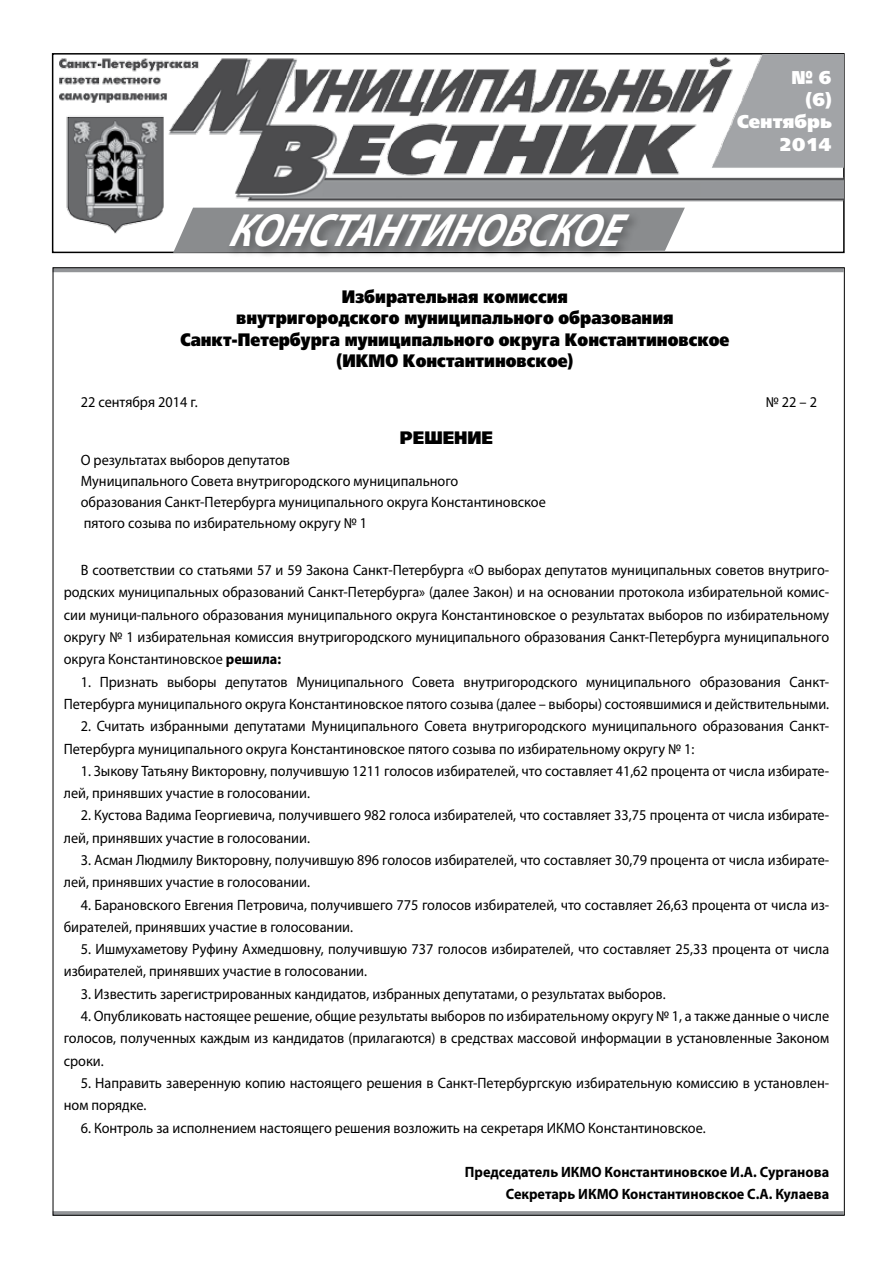
<style>
.page{position:relative;width:893px;height:1263px;background:#fff}
.page>*{position:absolute;margin:0;border:0;box-sizing:border-box;transform-origin:0 0}
.t1{font:italic 700 46.8px "Myriad Pro";color:#fff;scale:.85 1}
.t2{font:18.45px/22.2px "Free Set Black C";color:#fff;text-align:right}
.t3{font:18px/21.6px "Free Set Black C";color:#000;text-align:center;scale:.87 1}
.t4{font:18px "Free Set Black C";color:#000;scale:.91 1}
.t5{font:15px/22.4px "Myriad Pro";color:#000;scale:.95 1}
.t6{font:700 15px/22.4px "Myriad Pro";color:#000;text-align:right;scale:.95 1}
.s1{font-weight:700}
</style>
<div class="page">
<div style="left:52px;top:53px;width:793px;height:200px;border:2px solid #000"></div>
<svg style="left:53px;top:268px;width:791px;height:4px;background:#8a8c8f"></svg>
<svg style="left:53px;top:1211px;width:791px;height:4px;background:#8e9093"></svg>
<svg style="left:173px;top:233px;width:512px;height:20px"></svg>
<img style="left:60px;top:55px;width:784px;height:178px">
<div style="left:226px;top:211px;width:415px;height:48px;background:#000;opacity:.35"></div>
<h1 class="t1" style="left:228px;top:200px;width:482px">КОНСТАНТИНОВСКОЕ</h1>
<p class="t2" style="left:737px;top:67px;width:96px">№ 6<br>(6)<br>Сентябрь<br>2014</p>
<p class="t3" style="left:180px;top:285px;width:633px">Избирательная комиссия<br>внутригородского муниципального образования Санкт-Петербурга муниципального округа Константиновское (ИКМО Константиновское)</p>
<p class="t5" style="left:81px;top:391px;width:125px">22 сентября 2014 г.</p>
<p class="t5" style="left:766px;top:391px;width:55px">№ 22 – 2</p>
<p class="t4" style="left:400px;top:428px;width:104px">РЕШЕНИЕ</p>
<p class="t5" style="left:81px;top:449px;width:491px;line-height:20.9px">О результатах выборов депутатов<br>Муниципального Совета внутригородского муниципального<br>образования Санкт-Петербурга муниципального округа Константиновское пятого созыва по избирательному округу № 1</p>
<p class="t5" style="left:64px;top:559px;width:807px;text-align:justify;text-indent:17px">В соответствии со статьями 57 и 59 Закона Санкт-Петербурга «О выборах депутатов муниципальных советов внутриго&shy;родских муниципальных образований Санкт-Петербурга» (далее Закон) и на основании протокола избирательной комис&shy;сии муници-пального образования муниципального округа Константиновское о результатах выборов по избирательному округу № 1 избирательная комиссия внутригородского муниципального образования Санкт-Петербурга муниципального округа Константиновское <span class="s1">решила:</span></p>
<p class="t5" style="left:64px;top:670px;width:807px;text-align:right">1. Признать выборы депутатов Муниципального Совета внутригородского муниципального образования Санкт-<br>Петербурга муниципального округа Константиновское пятого созыва (далее – выборы) состоявшимися и действительными.</p>
<p class="t5" style="left:64px;top:715px;width:807px;text-indent:17px">2. Считать избранными депутатами Муниципального Совета внутригородского муниципального образования Санкт-<br>Петербурга муниципального округа Константиновское пятого созыва по избирательному округу № 1:</p>
<p class="t5" style="left:64px;top:759px;width:807px;text-indent:17px">1. Зыкову Татьяну Викторовну, получившую 1211 голосов избирателей, что составляет 41,62 процента от числа избирате&shy;лей, принявших участие в голосовании.</p>
<p class="t5" style="left:64px;top:804px;width:807px;text-indent:17px">2. Кустова Вадима Георгиевича, получившего 982 голоса избирателей, что составляет 33,75 процента от числа избирате&shy;лей, принявших участие в голосовании.</p>
<p class="t5" style="left:64px;top:848px;width:807px;text-indent:17px">3. Асман Людмилу Викторовну, получившую 896 голосов избирателей, что составляет 30,79 процента от числа избирате&shy;лей, принявших участие в голосовании.</p>
<p class="t5" style="left:64px;top:893px;width:807px;text-indent:17px">4. Барановского Евгения Петровича, получившего 775 голосов избирателей, что составляет 26,63 процента от числа из&shy;бирателей, принявших участие в голосовании.</p>
<p class="t5" style="left:64px;top:938px;width:807px;text-indent:17px">5. Ишмухаметову Руфину Ахмедшовну, получившую 737 голосов избирателей, что составляет 25,33 процента от числа избирателей, принявших участие в голосовании.</p>
<p class="t5" style="left:81px;top:982px;width:617px">3. Известить зарегистрированных кандидатов, избранных депутатами, о результатах выборов.</p>
<p class="t5" style="left:64px;top:1004px;width:807px;text-align:justify;text-indent:17px">4. Опубликовать настоящее решение, общие результаты выборов по избирательному округу № 1, а также данные о числе голосов, полученных каждым из кандидатов (прилагаются) в средствах массовой информации в установленные Законом сроки.</p>
<p class="t5" style="left:64px;top:1071px;width:807px;text-indent:17px">5. Направить заверенную копию настоящего решения в Санкт-Петербургскую избирательную комиссию в установлен&shy;ном порядке.</p>
<p class="t5" style="left:81px;top:1116px;width:659px">6. Контроль за исполнением настоящего решения возложить на секретаря ИКМО Константиновское.</p>
<p class="t6" style="left:465px;top:1160px;width:385px">Председатель ИКМО Константиновское И.А. Сурганова<br>Секретарь ИКМО Константиновское С.А. Кулаева</p>
</div>
